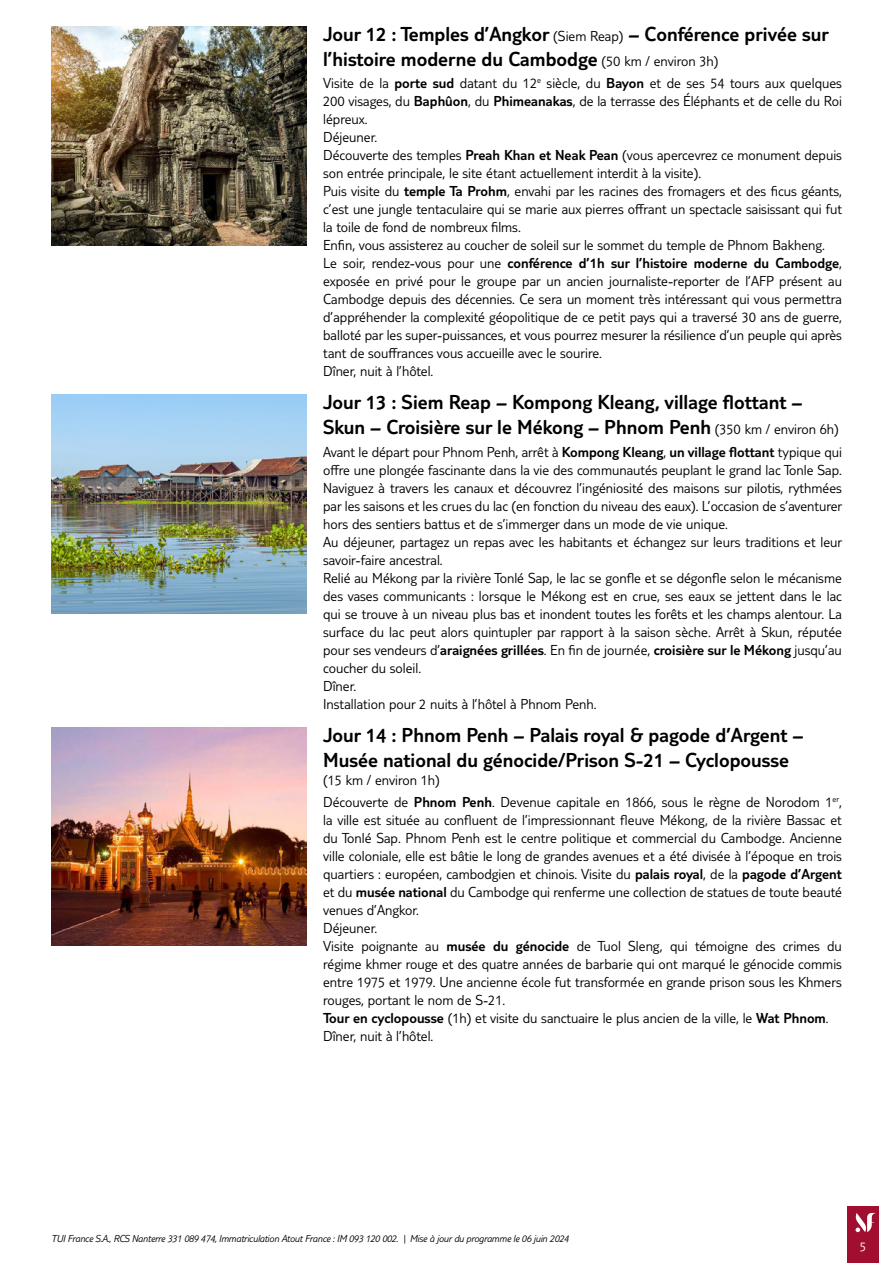
<style>
.page{position:relative;width:893px;height:1263px;background:#fff}
.page>*{position:absolute;margin:0;border:0;box-sizing:border-box;transform-origin:0 0}
.t1{font:300 21px/25.2px "TUI Type";color:#000}
.t2{font:300 15px/18px "TUI Type";color:#000}
.t3{font:300 13.5px "TUI Type";color:#fff}
.t4{font:italic 300 10.5px "TUI Type";letter-spacing:-.02em;color:#000}
.s1{font-size:15px}
.s2{font-style:inherit}
</style>
<div class="page">
<div style="left:847px;top:1206px;width:32px;height:57px;background:#a10e2f"></div>
<svg style="left:855px;top:1213px;width:21px;height:19px"></svg>
<img style="left:51px;top:27px;width:255px;height:218px">
<img style="left:51px;top:395px;width:255px;height:218px">
<img style="left:51px;top:727px;width:255px;height:219px">
<h1 class="t1" style="left:323px;top:21px;width:507px">Jour 12 : Temples d’Angkor <span class="s1">(Siem Reap)</span> – Conférence privée sur l’histoire moderne du Cambodge <span class="s1">(50 km / environ 3h)</span></h1>
<p class="t2" style="left:323px;top:74px;width:520px">Visite de la <span class="s2">porte sud</span> datant du 12<sup>e</sup> siècle, du <span class="s2">Bayon</span> et de ses 54 tours aux quelques 200 visages, du <span class="s2">Baphûon</span>, du <span class="s2">Phimeanakas</span>, de la terrasse des Éléphants et de celle du Roi lépreux.<br>Déjeuner.<br>Découverte des temples <span class="s2">Preah Khan et Neak Pean</span> (vous apercevrez ce monument depuis son entrée principale, le site étant actuellement interdit à la visite).<br>Puis visite du <span class="s2">temple Ta Prohm</span>, envahi par les racines des fromagers et des ficus géants, c’est une jungle tentaculaire qui se marie aux pierres offrant un spectacle saisissant qui fut la toile de fond de nombreux films.<br>Enfin, vous assisterez au coucher de soleil sur le sommet du temple de Phnom Bakheng.<br>Le soir, rendez-vous pour une <span class="s2">conférence d’1h sur l’histoire moderne du Cambodge</span>, exposée en privé pour le groupe par un ancien journaliste-reporter de l’AFP présent au Cambodge depuis des décennies. Ce sera un moment très intéressant qui vous permettra d’appréhender la complexité géopolitique de ce petit pays qui a traversé 30 ans de guerre, balloté par les super-puissances, et vous pourrez mesurer la résilience d’un peuple qui après tant de souffrances vous accueille avec le sourire.<br>Dîner, nuit à l’hôtel.</p>
<h1 class="t1" style="left:323px;top:389px;width:517px">Jour 13 : Siem Reap – Kompong Kleang, village flottant –<br>Skun – Croisière sur le Mékong – Phnom Penh <span class="s1">(350 km / environ 6h)</span></h1>
<p class="t2" style="left:323px;top:442px;width:521px">Avant le départ pour Phnom Penh, arrêt à <span class="s2">Kompong Kleang</span>, <span class="s2">un village flottant</span> typique qui offre une plongée fascinante dans la vie des communautés peuplant le grand lac Tonle Sap.<br>Naviguez à travers les canaux et découvrez l’ingéniosité des maisons sur pilotis, rythmées par les saisons et les crues du lac (en fonction du niveau des eaux). L’occasion de s’aventurer hors des sentiers battus et de s’immerger dans un mode de vie unique.<br>Au déjeuner, partagez un repas avec les habitants et échangez sur leurs traditions et leur savoir-faire ancestral.<br>Relié au Mékong par la rivière Tonlé Sap, le lac se gonfle et se dégonfle selon le mécanisme des vases communicants : lorsque le Mékong est en crue, ses eaux se jettent dans le lac qui se trouve à un niveau plus bas et inondent toutes les forêts et les champs alentour. La surface du lac peut alors quintupler par rapport à la saison sèche. Arrêt à Skun, réputée pour ses vendeurs d’<span class="s2">araignées grillées</span>. En fin de journée, <span class="s2">croisière sur le Mékong</span> jusqu’au coucher du soleil.<br>Dîner.<br>Installation pour 2 nuits à l’hôtel à Phnom Penh.</p>
<h1 class="t1" style="left:323px;top:721px;width:482px">Jour 14 : Phnom Penh – Palais royal &amp; pagode d’Argent –<br>Musée national du génocide/Prison S-21 – Cyclopousse</h1>
<p class="t2" style="left:323px;top:768px;width:520px;line-height:22.2px">(15 km / environ 1h)<br>Découverte de <span class="s2">Phnom Penh</span>. Devenue capitale en 1866, sous le règne de Norodom 1<sup>er</sup>,</p>
<p class="t2" style="left:323px;top:811px;width:520px">la ville est située au confluent de l’impressionnant fleuve Mékong, de la rivière Bassac et du Tonlé Sap. Phnom Penh est le centre politique et commercial du Cambodge. Ancienne ville coloniale, elle est bâtie le long de grandes avenues et a été divisée à l’époque en trois quartiers : européen, cambodgien et chinois. Visite du <span class="s2">palais royal</span>, de la <span class="s2">pagode d’Argent </span>et du <span class="s2">musée national</span> du Cambodge qui renferme une collection de statues de toute beauté venues d’Angkor.<br>Déjeuner.<br>Visite poignante au <span class="s2">musée du génocide</span> de Tuol Sleng, qui témoigne des crimes du régime khmer rouge et des quatre années de barbarie qui ont marqué le génocide commis entre 1975 et 1979. Une ancienne école fut transformée en grande prison sous les Khmers rouges, portant le nom de S-21.<br><span class="s2">Tour en cyclopousse</span> (1h) et visite du sanctuaire le plus ancien de la ville, le <span class="s2">Wat Phnom</span>.<br>Dîner, nuit à l’hôtel.</p>
<p class="t4" style="left:51px;top:1232px;width:519px">TUI France S.A., RCS Nanterre 331 089 474, Immatriculation Atout France : IM 093 120 002. | Mise à jour du programme le 06 juin 2024</p>
<p class="t3" style="left:860px;top:1239px;width:8px">5</p>
</div>
